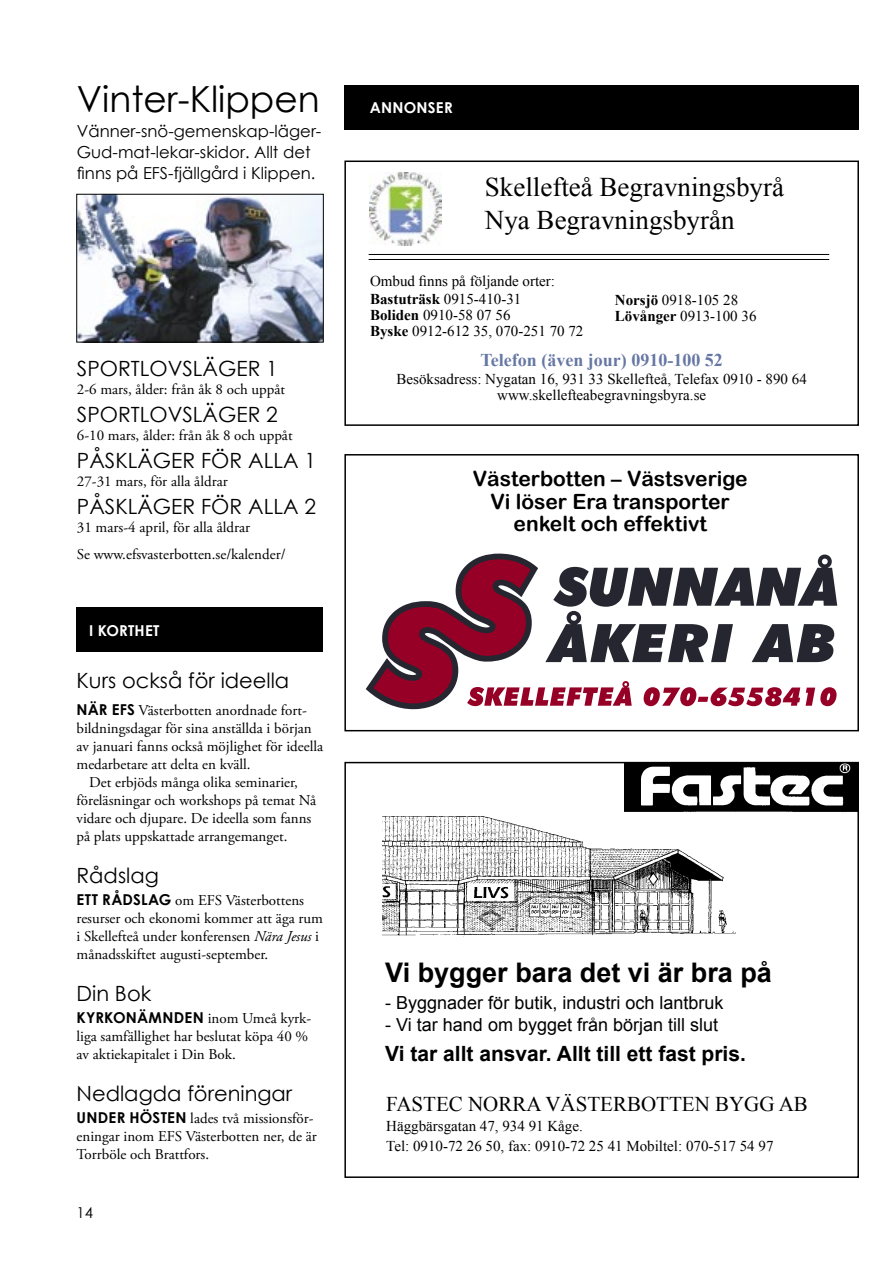
<style>
.page{position:relative;width:893px;height:1263px;background:#fff}
.page>*{position:absolute;margin:0;border:0;box-sizing:border-box;transform-origin:0 0}
.Huvudrubrik_gemener_CG_24{font:36px "Century Gothic";color:#000}
.t1{font:27px "Times New Roman";color:#000}
.t2{font:700 27px "Arial";color:#000}
.Mindre_rubrik_versaler_CG_14{font:21px "Century Gothic";color:#000}
.t3{font:21px "Arial Rounded MT Bold";color:#000}
.Mindre_rubrik_gemener_CG_14{font:21px "Century Gothic";color:#000}
.t4{font:700 21px "Arial";color:#000}
.t5{font:21px "Times New Roman";color:#000}
.t6{font:18px "Arial";color:#000}
.t7{font:700 18px "Times New Roman";color:#6677a4}
.Ingress_svart_CG_11{font:16.5px/21px "Century Gothic";color:#000}
.Brödtext_svart_G_10_ej_indrag{font:15px/18px "Adobe Garamond Pro";color:#000}
.t8{font:15px "Times New Roman";color:#000}
.Brödtext_svart_G_10{font:15px/18px "Adobe Garamond Pro";color:#000}
.t9{font:700 15px "Century Gothic";letter-spacing:.01em;color:#fff}
.t10{font:15px "Century Gothic";color:#000}
.s1{font-family:"Century Gothic";font-weight:700}
.s2{font-style:italic}
.s3{font-weight:700}
</style>
<div class="page">
<div style="left:344px;top:85px;width:515px;height:45px;background:#000"></div>
<div style="left:344px;top:161px;width:515px;height:265px;border:2px solid #000"></div>
<hr style="left:369px;top:254px;width:460px;height:1px;background:#000">
<hr style="left:369px;top:259px;width:460px;height:1px;background:#000">
<img style="left:370px;top:172px;width:71px;height:74px">
<div style="left:344px;top:762px;width:515px;height:416px;border:2px solid #000"></div>
<img style="left:624px;top:762px;width:235px;height:51px">
<img style="left:383px;top:816px;width:353px;height:120px">
<div style="left:344px;top:454px;width:515px;height:277px;border:2px solid #000"></div>
<svg style="left:366px;top:554px;width:471px;height:155px"></svg>
<div style="left:77px;top:608px;width:246px;height:44px;background:#000"></div>
<img style="left:79px;top:196px;width:243px;height:144px">
<div style="left:77px;top:194px;width:247px;height:148px;border:1px solid #000"></div>
<p class="Huvudrubrik_gemener_CG_24" style="left:77px;top:74px;width:244px">Vinter-Klippen</p>
<p class="Ingress_svart_CG_11" style="left:77px;top:121px;width:246px">Vänner-snö-gemenskap-läger-<br>Gud-mat-lekar-skidor. Allt det finns på EFS-fjällgård i Klippen.</p>
<p class="Mindre_rubrik_versaler_CG_14" style="left:77px;top:353px;width:202px">SPORTLOVSLÄGER 1</p>
<p class="Brödtext_svart_G_10_ej_indrag" style="left:77px;top:380px;width:210px">2-6 mars, ålder: från åk 8 och uppåt</p>
<p class="Mindre_rubrik_versaler_CG_14" style="left:77px;top:400px;width:202px">SPORTLOVSLÄGER 2</p>
<p class="Brödtext_svart_G_10_ej_indrag" style="left:77px;top:427px;width:217px">6-10 mars, ålder: från åk 8 och uppåt</p>
<p class="Mindre_rubrik_versaler_CG_14" style="left:77px;top:446px;width:241px">PÅSKLÄGER FÖR ALLA 1</p>
<p class="Brödtext_svart_G_10_ej_indrag" style="left:77px;top:473px;width:152px">27-31 mars, för alla åldrar</p>
<p class="Mindre_rubrik_versaler_CG_14" style="left:77px;top:492px;width:241px">PÅSKLÄGER FÖR ALLA 2</p>
<p class="Brödtext_svart_G_10_ej_indrag" style="left:77px;top:519px;width:175px">31 mars-4 april, för alla åldrar</p>
<p class="Brödtext_svart_G_10_ej_indrag" style="left:77px;top:546px;width:210px">Se www.efsvasterbotten.se/kalender/</p>
<p class="t9" style="left:89px;top:619px;width:72px">I KORTHET</p>
<p class="Mindre_rubrik_gemener_CG_14" style="left:77px;top:666px;width:214px">Kurs också för ideella</p>
<p class="Brödtext_svart_G_10_ej_indrag" style="left:77px;top:701px;width:248px"><span class="s1">NÄR EFS</span> Västerbotten anordnade fort&shy;bildningsdagar för sina anställda i början av januari fanns också möjlighet för ideella medarbetare att delta en kväll.</p>
<p class="Brödtext_svart_G_10" style="left:77px;top:773px;width:241px;text-indent:13px">Det erbjöds många olika seminarier, föreläsningar och workshops på temat Nå vidare och djupare. De ideella som fanns på plats uppskattade arrangemanget.</p>
<p class="Mindre_rubrik_gemener_CG_14" style="left:77px;top:860px;width:84px">Rådslag</p>
<p class="Brödtext_svart_G_10_ej_indrag" style="left:77px;top:892px;width:248px"><span class="s1">ETT RÅDSLAG</span> om EFS Västerbottens resurser och ekonomi kommer att äga rum i Skellefteå under konferensen <span class="s2">Nära Jesus</span> i månadsskiftet augusti-september.</p>
<p class="Mindre_rubrik_gemener_CG_14" style="left:77px;top:979px;width:76px">Din Bok</p>
<p class="Brödtext_svart_G_10_ej_indrag" style="left:77px;top:1010px;width:236px"><span class="s1">KYRKONÄMNDEN</span> inom Umeå kyrk&shy;liga samfällighet har beslutat köpa 40 % av aktiekapitalet i Din Bok.</p>
<p class="Mindre_rubrik_gemener_CG_14" style="left:77px;top:1079px;width:217px">Nedlagda föreningar</p>
<p class="Brödtext_svart_G_10_ej_indrag" style="left:77px;top:1110px;width:242px"><span class="s1">UNDER HÖSTEN</span> lades två missionsför&shy;eningar inom EFS Västerbotten ner, de är<br>Torrböle och Brattfors.</p>
<p class="t10" style="left:77px;top:1201px;width:18px">14</p>
<p class="t9" style="left:370px;top:96px;width:84px">ANNONSER</p>
<p class="t1" style="left:485px;top:169px;width:301px">Skellefteå Begravningsbyrå</p>
<p class="t1" style="left:485px;top:202px;width:251px">Nya Begravningsbyrån</p>
<p class="t8" style="left:370px;top:271px;width:186px">Ombud finns på följande orter:</p>
<p class="t8" style="left:370px;top:289px;width:153px"><span class="s3">Bastuträsk</span> 0915-410-31</p>
<p class="t8" style="left:370px;top:305px;width:142px"><span class="s3">Boliden</span> 0910-58 07 56</p>
<p class="t8" style="left:370px;top:321px;width:215px"><span class="s3">Byske</span> 0912-612 35, 070-251 70 72</p>
<p class="t8" style="left:615px;top:290px;width:125px"><span class="s3">Norsjö</span> 0918-105 28</p>
<p class="t8" style="left:615px;top:305px;width:143px"><span class="s3">Lövånger</span> 0913-100 36</p>
<p class="t7" style="left:481px;top:347px;width:244px">Telefon (även jour) 0910-100 52</p>
<p class="t8" style="left:397px;top:369px;width:412px">Besöksadress: Nygatan 16, 931 33 Skellefteå, Telefax 0910 - 890 64</p>
<p class="t8" style="left:497px;top:384px;width:210px">www.skellefteabegravningsbyra.se</p>
<p class="t3" style="left:473px;top:466px;width:276px">Västerbotten – Västsverige</p>
<p class="t3" style="left:491px;top:489px;width:241px">Vi löser Era transporter</p>
<p class="t3" style="left:514px;top:511px;width:195px">enkelt och effektivt</p>
<p class="t2" style="left:385px;top:954px;width:388px">Vi bygger bara det vi är bra på</p>
<p class="t6" style="left:385px;top:990px;width:340px">- Byggnader för butik, industri och lantbruk</p>
<p class="t6" style="left:385px;top:1012px;width:334px">- Vi tar hand om bygget från början till slut</p>
<p class="t4" style="left:385px;top:1039px;width:362px">Vi tar allt ansvar. Allt till ett fast pris.</p>
<p class="t5" style="left:386px;top:1090px;width:423px">FASTEC NORRA VÄSTERBOTTEN BYGG AB</p>
<p class="t8" style="left:386px;top:1116px;width:198px">Häggbärsgatan 47, 934 91 Kåge.</p>
<p class="t8" style="left:386px;top:1136px;width:389px">Tel: 0910-72 26 50, fax: 0910-72 25 41 Mobiltel: 070-517 54 97</p>
</div>
